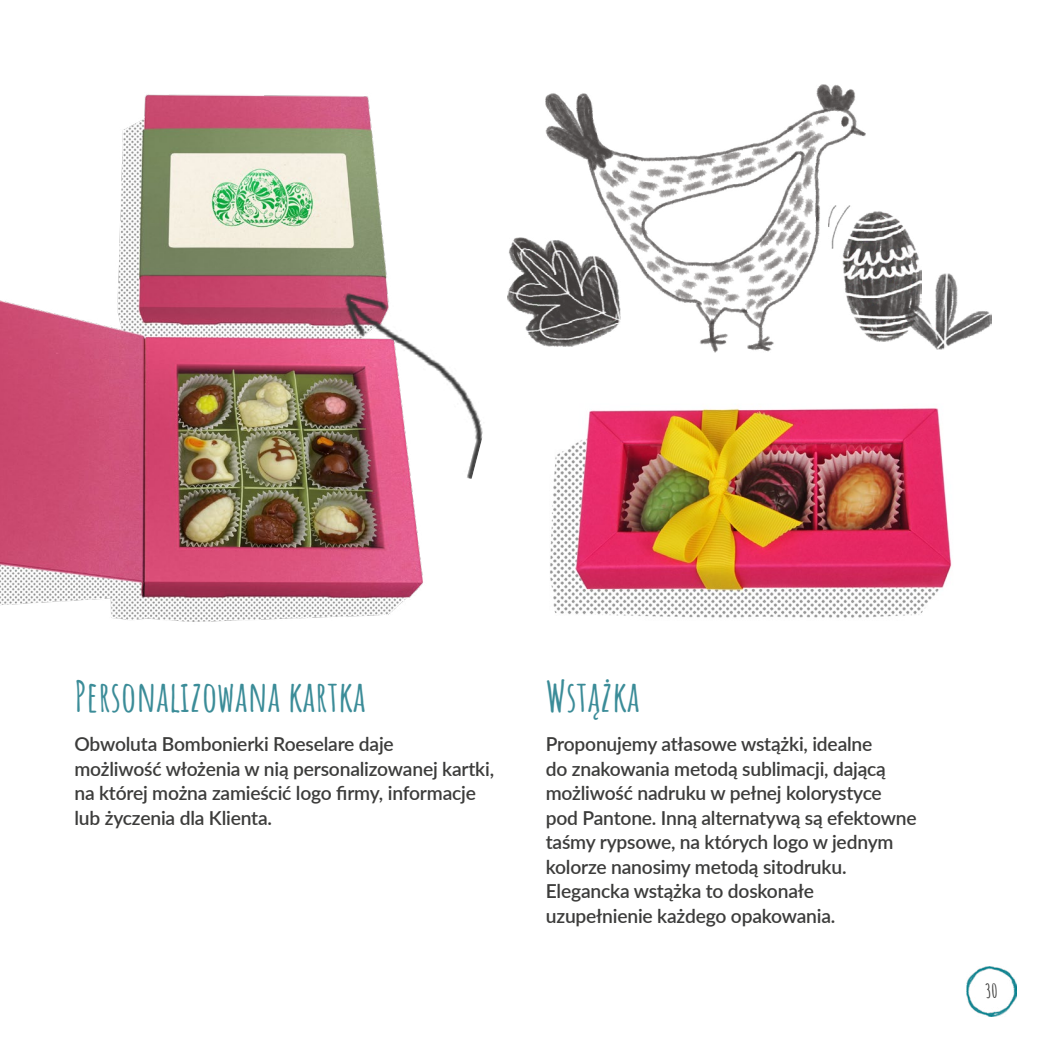
<style>
.page{position:relative;width:1042px;height:1042px;background:#fff}
.page>*{position:absolute;margin:0;border:0;box-sizing:border-box;transform-origin:0 0}
.t1{font:700 42px "Amatic SC";color:#3b8c98}
.t2{font:600 19.25px/24.5px "Lato";letter-spacing:-.01em;color:#3c3c3b}
.t3{font:700 19.25px "Amatic SC";color:#3c3c3b}
</style>
<div class="page">
<img style="left:550px;top:352px;width:402px;height:266px">
<img style="left:0;top:94px;width:423px;height:528px">
<img style="left:307px;top:290px;width:201px;height:189px">
<img style="left:546px;top:84px;width:320px;height:268px">
<img style="left:921px;top:273px;width:71px;height:77px">
<img style="left:828px;top:205px;width:93px;height:137px">
<img style="left:508px;top:238px;width:112px;height:109px">
<img style="left:966px;top:966px;width:51px;height:50px">
<h1 class="t1" style="left:74px;top:664px;width:293px">Personalizowana kartka</h1>
<p class="t2" style="left:74px;top:731px;width:421px">Obwoluta Bombonierki Roeselare daje<br>możliwość włożenia w nią personalizowanej kartki, na której można zamieścić logo firmy, informacje lub życzenia dla Klienta.</p>
<h1 class="t1" style="left:546px;top:664px;width:95px">Wstążka</h1>
<p class="t2" style="left:546px;top:731px;width:372px">Proponujemy atłasowe wstążki, idealne<br>do znakowania metodą sublimacji, dającą możliwość nadruku w pełnej kolorystyce pod Pantone. Inną alternatywą są efektowne taśmy rypsowe, na których logo w jednym kolorze nanosimy metodą sitodruku.<br>Elegancka wstążka to doskonałe uzupełnienie każdego opakowania.</p>
<p class="t3" style="left:985px;top:976px;width:14px">30</p>
</div>
